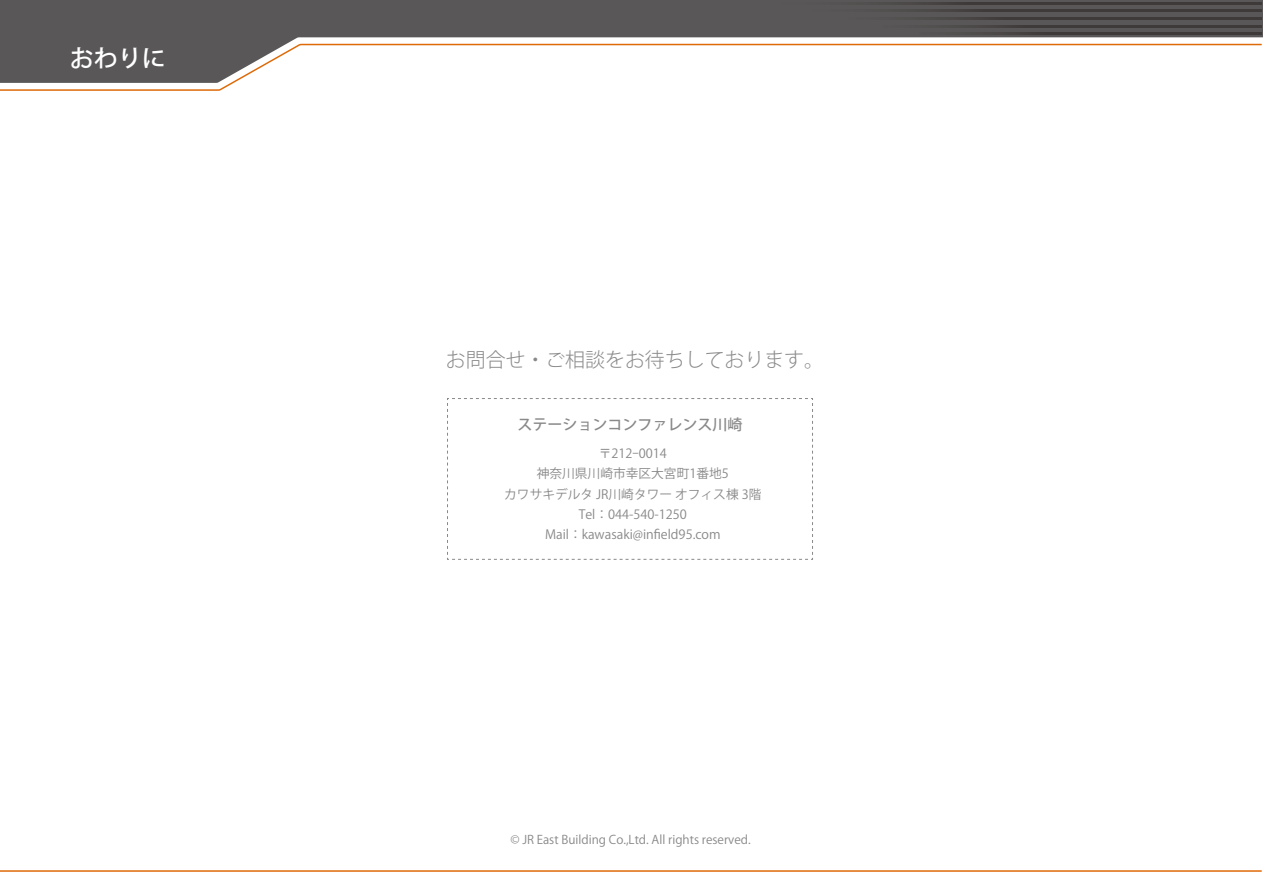
<style>
.page{position:relative;width:1263px;height:893px;background:#fff}
.page>*{position:absolute;margin:0;border:0;box-sizing:border-box;transform-origin:0 0}
.t1{font:500 24px "Koz Go Pro";color:#fff}
.t2{font:300 19.95px "Koz Go Pr 6 N";color:#898989}
.t3{font:500 15px "Koz Go Pro";color:#898989}
.t4{font:12.75px/20.4px "Koz Go Pro";color:#898989;text-align:center}
.t5{font:12px "Koz Go Pr 6 N";color:#898989}
</style>
<div class="page">
<svg style="left:0;top:0;width:1263px;height:43px;background:#6a6868"></svg>
<svg style="left:0;top:43px;width:1262px;height:48px"></svg>
<hr style="left:0;top:870px;width:1262px;height:2px;background:#de6a08">
<svg style="left:777px;top:2px;width:485px;height:2px"></svg>
<svg style="left:813px;top:10px;width:449px;height:2px"></svg>
<svg style="left:848px;top:17px;width:414px;height:3px"></svg>
<svg style="left:884px;top:25px;width:378px;height:2px"></svg>
<svg style="left:919px;top:33px;width:343px;height:2px"></svg>
<svg style="left:447px;top:398px;width:366px;height:162px"></svg>
<h1 class="t1" style="left:70px;top:43px;width:97px">おわりに</h1>
<h2 class="t2" style="left:446px;top:349px;width:380px">お問合せ・ご相談をお待ちしております。</h2>
<p class="t3" style="left:517px;top:415px;width:226px">ステーションコンファレンス川崎</p>
<p class="t4" style="left:504px;top:443px;width:259px">〒212-0014<br>神奈川県川崎市幸区大宮町1番地5<br>カワサキデルタ JR川崎タワー オフィス棟 3階<br>Tel：044-540-1250<br>Mail：kawasaki@infield95.com</p>
<p class="t5" style="left:510px;top:833px;width:242px">© JR East Building Co.,Ltd. All rights reserved.</p>
</div>
